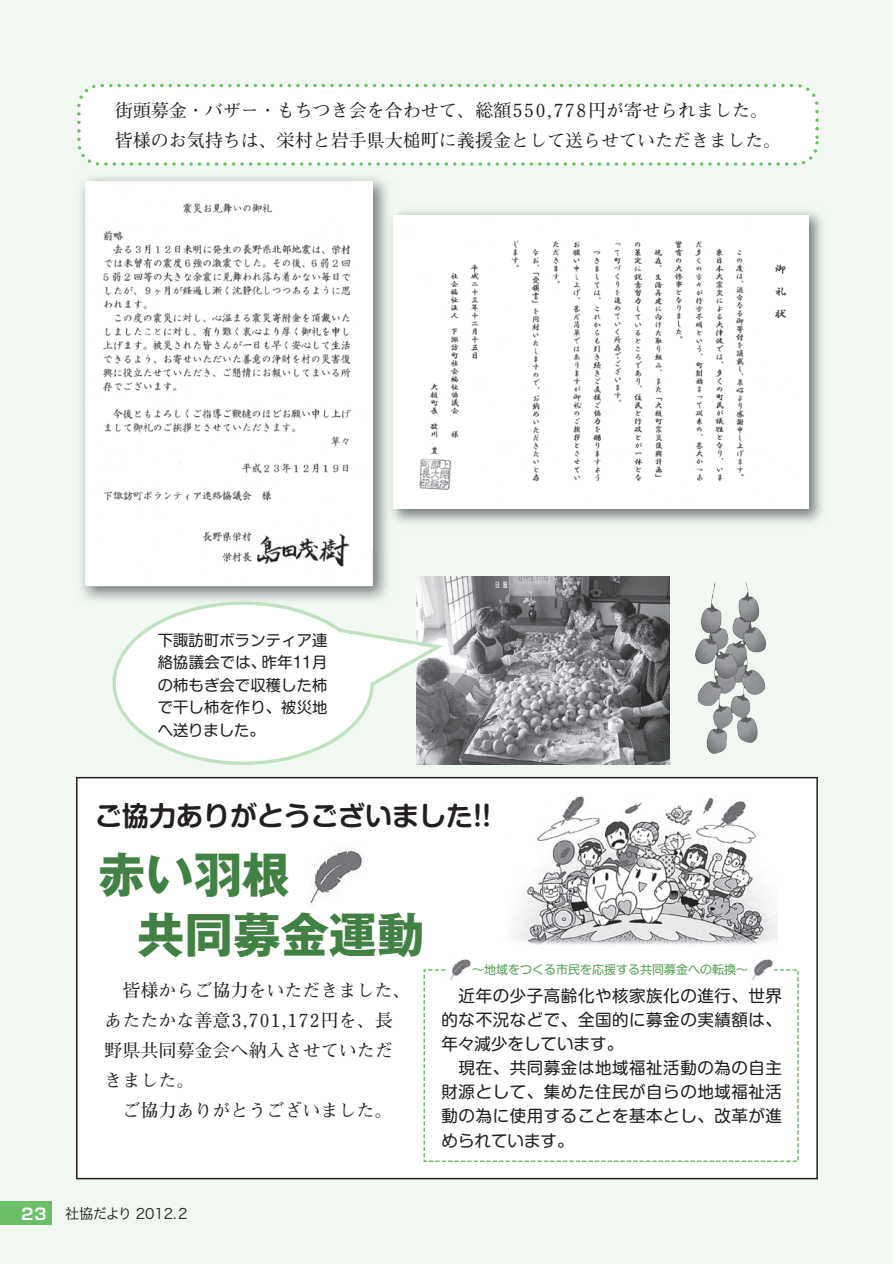
<style>
.page{position:relative;width:893px;height:1264px;background:#fff}
.page>*{position:absolute;margin:0;border:0;box-sizing:border-box;transform-origin:0 0}
.t1{font:700 48px/59.4px "Gothic MB101 Pro";color:#428144}
.t2{font:700 27px "Shin M Go Pro De";color:#231f20}
.t3{font:700 18px/30px "Futo Min A101 Pro";color:#231f20}
.t4{font:16.5px/24px "Shin M Go Pro";letter-spacing:.035em;color:#231f20}
.t5{font:15.3px/22.5px "Shin M Go Pro";letter-spacing:.01em;color:#231f20;text-align:justify}
.t6{font:14.25px "Hira Kaku Pro W3";color:#231f20}
.t7{font:12px "Shin M Go Pro";color:#57a055}
.s1{font-family:"Eurostile";font-weight:600;font-size:16.5px;color:#fff}
</style>
<div class="page">
<div style="left:0;top:0;width:892px;height:1263px;background:#f0f8f1"></div>
<div style="left:0;top:1201px;width:52px;height:23px;background:#6bc067"></div>
<div style="left:76px;top:777px;width:741px;height:402px;background:#fff"></div>
<img style="left:81px;top:177px;width:307px;height:424px">
<img style="left:85px;top:181px;width:287px;height:405px">
<svg style="left:77px;top:84px;width:741px;height:82px;fill:#fff"></svg>
<img style="left:352px;top:180px;width:471px;height:368px">
<div style="left:352px;top:181px;width:20px;height:367px;background:#fff"></div>
<img style="left:393px;top:215px;width:415px;height:294px">
<img style="left:416px;top:577px;width:253px;height:188px">
<svg style="left:112px;top:601px;width:331px;height:164px;fill:#fff"></svg>
<img style="left:504px;top:784px;width:273px;height:170px">
<div style="left:423px;top:969px;width:375px;height:192px;background:#fff"></div>
<img style="left:695px;top:582px;width:71px;height:172px">
<img style="left:299px;top:845px;width:66px;height:63px">
<img style="left:447px;top:957px;width:24px;height:24px">
<img style="left:748px;top:957px;width:25px;height:24px">
<p class="t3" style="left:115px;top:93px;width:668px">街頭募金・バザー・もちつき会を合わせて、総額550,778円が寄せられました。皆様のお気持ちは、栄村と岩手県大槌町に義援金として送らせていただきました。</p>
<p class="t5" style="left:158px;top:627px;width:171px">下諏訪町ボランティア連絡協議会では、昨年11月の柿もぎ会で収穫した柿で干し柿を作り、被災地へ送りました。</p>
<h2 class="t2" style="left:95px;top:793px;width:397px">ご協力ありがとうございました!!</h2>
<h1 class="t1" style="left:137px;top:839px;width:290px;text-indent:-39px">赤い羽根<br>共同募金運動</h1>
<p class="t7" style="left:472px;top:960px;width:277px">～地域をつくる市民を応援する共同募金への転換～</p>
<p class="t3" style="left:104px;top:973px;width:307px">　皆様からご協力をいただきました、あたたかな善意3,701,172円を、長野県共同募金会へ納入させていただきました。<br>　ご協力ありがとうございました。</p>
<p class="t4" style="left:441px;top:982px;width:342px">　近年の少子高齢化や核家族化の進行、世界的な不況などで、全国的に募金の実績額は、年々減少をしています。<br>　現在、共同募金は地域福祉活動の為の自主財源として、集めた住民が自らの地域福祉活動の為に使用することを基本とし、改革が進められています。</p>
<p class="t6" style="left:21px;top:1201px;width:168px"><span class="s1">23</span> 社協だより 2012.2</p>
</div>
